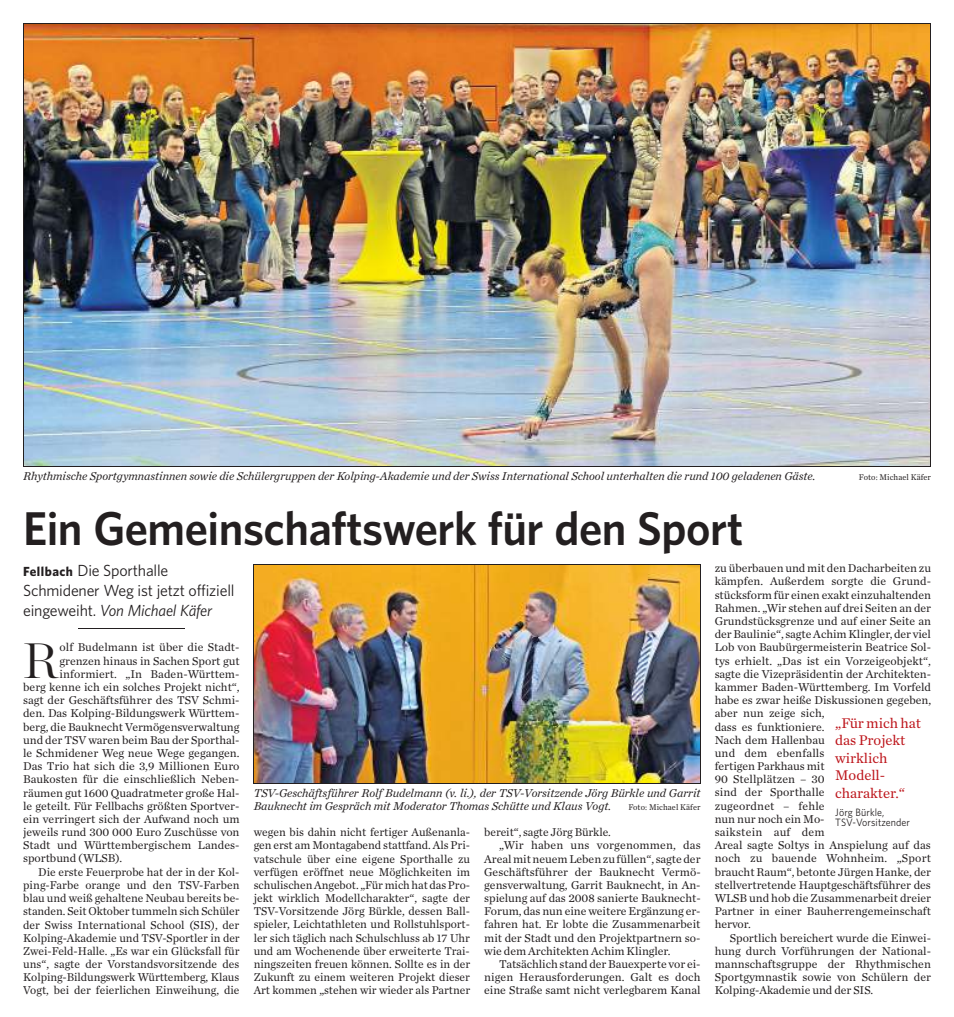
<style>
.page{position:relative;width:954px;height:1017px;background:#fff}
.page>*{position:absolute;margin:0;border:0;box-sizing:border-box;transform-origin:0 0}
.t1{font:300 49.62px "Chronicle Display";color:#231f20}
.t2{font:600 47.5px "Whitney";letter-spacing:-.01em;color:#231f20}
.t3{font:16.12px/20px "Whitney";letter-spacing:-.01em;color:#231f20}
.t4{font:14.62px/17.6px "Chronicle Text G1";color:#bd141a}
.t5{font:11.88px/13.2px "Chronicle Text G1";color:#231f20;text-align:justify}
.t6{font:italic 11.88px/13.2px "Chronicle Text G1";color:#231f20}
.t7{font:10.62px/10.6px "Whitney";letter-spacing:.01em;color:#231f20;scale:.94 1}
.t8{font:8.62px "Chronicle Text G1";letter-spacing:.01em;color:#231f20;scale:.95 1}
.s1{font-weight:700;font-size:13.25px}
.s2{font-style:italic}
</style>
<div class="page">
<hr style="left:78px;top:628px;width:107px;height:1px;background:#231f20">
<img style="left:254px;top:565px;width:446px;height:218px">
<hr style="left:253px;top:564px;width:1px;height:219px;background:#231f20">
<hr style="left:700px;top:564px;width:1px;height:219px;background:#231f20">
<hr style="left:253px;top:564px;width:447px;height:1px;background:#231f20">
<hr style="left:253px;top:783px;width:447px;height:1px;background:#231f20">
<img style="left:24px;top:24px;width:906px;height:442px">
<hr style="left:23px;top:23px;width:1px;height:444px;background:#231f20">
<hr style="left:930px;top:23px;width:1px;height:444px;background:#231f20">
<hr style="left:23px;top:23px;width:907px;height:1px;background:#231f20">
<hr style="left:23px;top:466px;width:907px;height:1px;background:#231f20">
<p class="t6" style="left:23px;top:470px;width:793px">Rhythmische Sportgymnastinnen sowie die Schülergruppen der Kolping-Akademie und der Swiss International School unterhalten die rund 100 geladenen Gäste.</p>
<p class="t8" style="left:858px;top:473px;width:77px">Foto: Michael Käfer</p>
<h2 class="t2" style="left:23px;top:507px;width:721px">Ein Gemeinschaftswerk für den Sport</h2>
<h3 class="t3" style="left:23px;top:561px;width:213px"><span class="s1">Fellbach</span> Die Sporthalle<br>Schmidener Weg ist jetzt offiziell eingeweiht. <span class="s2">Von Michael Käfer</span></h3>
<p class="t5" style="left:714px;top:562px;width:218px;text-align:left">zu überbauen und mit den Dacharbeiten zu kämpfen. Außerdem sorgte die Grund&shy;stücksform für einen exakt einzuhaltenden<br>Rahmen. „Wir stehen auf drei Seiten an der<br>Grundstücksgrenze und auf einer Seite an der Baulinie“, sagte Achim Klingler, der viel<br>Lob von Baubürgermeisterin Beatrice Sol&shy;tys erhielt. „Das ist ein Vorzeigeobjekt“, sagte die Vizepräsidentin der Architekten&shy;kammer Baden-Württemberg. Im Vorfeld habe es zwar heiße Diskussionen gegeben, aber nun zeige sich,<br>dass es funktioniere.<br>Nach dem Hallenbau<br>und dem ebenfalls<br>fertigen Parkhaus mit<br>90 Stellplätzen – 30<br>sind der Sporthalle<br>zugeordnet – fehle<br>nun nur noch ein Mo-<br>saikstein auf dem<br>Areal sagte Soltys in Anspielung auf das noch zu bauende Wohnheim. „Sport braucht Raum“, betonte Jürgen Hanke, der stellvertretende Hauptgeschäftsführer des<br>WLSB und hob die Zusammenarbeit dreier<br>Partner in einer Bauherrengemeinschaft hervor.</p>
<p class="t5" style="left:714px;top:931px;width:218px;text-indent:15px">Sportlich bereichert wurde die Einwei&shy;hung durch Vorführungen der National&shy;mannschaftsgruppe der Rhythmischen Sportgymnastik sowie von Schülern der Kolping-Akademie und der SIS.</p>
<h1 class="t1" style="left:23px;top:632px;width:35px">R</h1>
<p class="t5" style="left:60px;top:641px;width:181px">olf Budelmann ist über die Stadt-</p>
<p class="t5" style="left:60px;top:654px;width:181px">grenzen hinaus in Sachen Sport gut</p>
<p class="t5" style="left:60px;top:668px;width:181px">informiert. „In Baden-Württem-</p>
<p class="t5" style="left:23px;top:681px;width:218px">berg kenne ich ein solches Projekt nicht“,</p>
<p class="t5" style="left:23px;top:694px;width:218px">sagt der Geschäftsführer des TSV Schmi-</p>
<p class="t5" style="left:23px;top:707px;width:218px">den. Das Kolping-Bildungswerk Württem-</p>
<p class="t5" style="left:23px;top:720px;width:218px">berg, die Bauknecht Vermögensverwaltung</p>
<p class="t5" style="left:23px;top:734px;width:218px">und der TSV waren beim Bau der Sporthal-</p>
<p class="t5" style="left:23px;top:747px;width:218px">le Schmidener Weg neue Wege gegangen.</p>
<p class="t5" style="left:23px;top:760px;width:218px">Das Trio hat sich die 3,9 Millionen Euro</p>
<p class="t5" style="left:23px;top:773px;width:217px">Baukosten für die einschließlich Neben-</p>
<p class="t5" style="left:23px;top:786px;width:218px">räumen gut 1600 Quadratmeter große Hal-</p>
<p class="t5" style="left:23px;top:800px;width:218px">le geteilt. Für Fellbachs größten Sportver-</p>
<p class="t5" style="left:23px;top:813px;width:218px">ein verringert sich der Aufwand noch um</p>
<p class="t5" style="left:23px;top:826px;width:218px">jeweils rund 300 000 Euro Zuschüsse von</p>
<p class="t5" style="left:23px;top:839px;width:218px">Stadt und Württembergischem Landes-</p>
<p class="t5" style="left:23px;top:852px;width:101px">sportbund (WLSB).</p>
<p class="t5" style="left:38px;top:866px;width:203px">Die erste Feuerprobe hat der in der Kol-</p>
<p class="t5" style="left:23px;top:879px;width:218px">ping-Farbe orange und den TSV-Farben</p>
<p class="t5" style="left:23px;top:892px;width:218px">blau und weiß gehaltene Neubau bereits be-</p>
<p class="t5" style="left:23px;top:905px;width:218px">standen. Seit Oktober tummeln sich Schüler</p>
<p class="t5" style="left:23px;top:918px;width:217px">der Swiss International School (SIS), der</p>
<p class="t5" style="left:23px;top:931px;width:218px">Kolping-Akademie und TSV-Sportler in der</p>
<p class="t5" style="left:23px;top:945px;width:218px">Zwei-Feld-Halle. „Es war ein Glücksfall für</p>
<p class="t5" style="left:23px;top:958px;width:218px">uns“, sagte der Vorstandsvorsitzende des</p>
<p class="t5" style="left:23px;top:971px;width:217px">Kolping-Bildungswerk Württemberg, Klaus</p>
<p class="t5" style="left:23px;top:984px;width:218px">Vogt, bei der feierlichen Einweihung, die</p>
<p class="t4" style="left:835px;top:714px;width:87px">„Für mich hat das Projekt wirklich<br>Modell&shy;charakter.“</p>
<p class="t7" style="left:835px;top:807px;width:81px">Jörg Bürkle,<br>TSV-Vorsitzender</p>
<p class="t6" style="left:253px;top:787px;width:448px">TSV-Geschäftsführer Rolf Budelmann (v. li.), der TSV-Vorsitzende Jörg Bürkle und Garrit<br>Bauknecht im Gespräch mit Moderator Thomas Schütte und Klaus Vogt.</p>
<p class="t8" style="left:628px;top:803px;width:77px">Foto: Michael Käfer</p>
<p class="t5" style="left:253px;top:826px;width:218px">wegen bis dahin nicht fertiger Außenanla&shy;gen erst am Montagabend stattfand. Als Pri&shy;vatschule über eine eigene Sporthalle zu verfügen eröffnet neue Möglichkeiten im schulischen Angebot. „Für mich hat das Pro&shy;jekt wirklich Modellcharakter“, sagte der TSV-Vorsitzende Jörg Bürkle, dessen Ball&shy;spieler, Leichtathleten und Rollstuhlsport&shy;ler sich täglich nach Schulschluss ab 17 Uhr und am Wochenende über erweiterte Trai&shy;ningszeiten freuen können. Sollte es in der Zukunft zu einem weiteren Projekt dieser Art kommen „stehen wir wieder als Partner</p>
<p class="t5" style="left:484px;top:826px;width:128px">bereit“, sagte Jörg Bürkle.</p>
<p class="t5" style="left:499px;top:839px;width:203px">„Wir haben uns vorgenommen, das</p>
<p class="t5" style="left:484px;top:852px;width:218px">Areal mit neuem Leben zu füllen“, sagte der</p>
<p class="t5" style="left:484px;top:866px;width:218px">Geschäftsführer der Bauknecht Vermö-</p>
<p class="t5" style="left:484px;top:879px;width:218px">gensverwaltung, Garrit Bauknecht, in An-</p>
<p class="t5" style="left:484px;top:892px;width:218px">spielung auf das 2008 sanierte Bauknecht-</p>
<p class="t5" style="left:484px;top:905px;width:218px">Forum, das nun eine weitere Ergänzung er-</p>
<p class="t5" style="left:484px;top:918px;width:218px">fahren hat. Er lobte die Zusammenarbeit</p>
<p class="t5" style="left:484px;top:931px;width:218px">mit der Stadt und den Projektpartnern so-</p>
<p class="t5" style="left:484px;top:945px;width:188px">wie dem Architekten Achim Klingler.</p>
<p class="t5" style="left:499px;top:958px;width:203px">Tatsächlich stand der Bauexperte vor ei-</p>
<p class="t5" style="left:484px;top:971px;width:218px">nigen Herausforderungen. Galt es doch</p>
<p class="t5" style="left:484px;top:984px;width:218px">eine Straße samt nicht verlegbarem Kanal</p>
</div>
